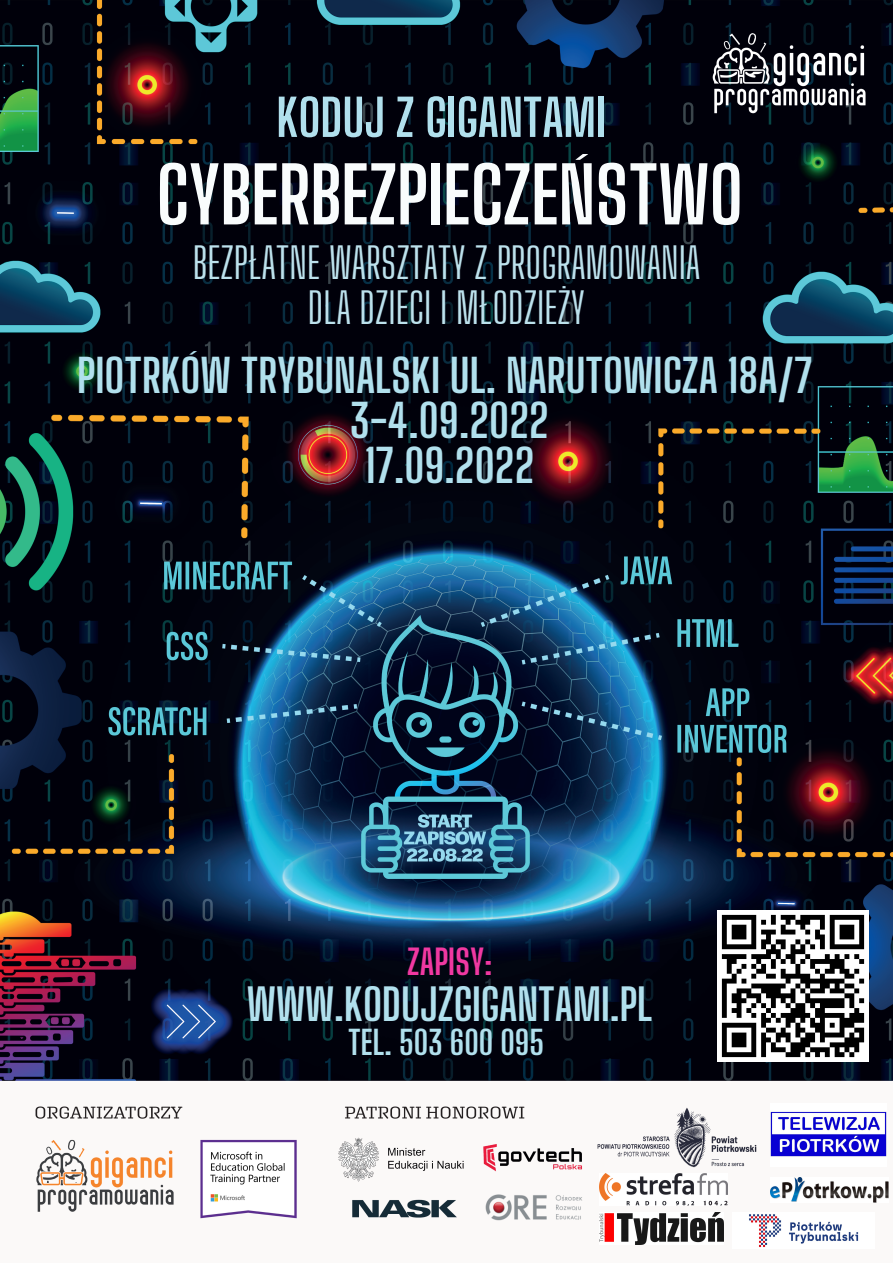
<style>
.page{position:relative;width:893px;height:1263px;background:#fff}
.page>*{position:absolute;margin:0;border:0;box-sizing:border-box;transform-origin:0 0}
.t1{font:700 76.5px "Big Shoulders Display";color:#f9fcfd}
.t2{font:700 50.4px "Big Shoulders Display";color:#b1e0ed}
.t3{font:700 45.53px/45px "Big Shoulders Display";color:#b1e0ed;text-align:center}
.t4{font:700 43.5px "Big Shoulders Display";color:#b1e0ed}
.t5{font:42.3px/44.6px "Big Shoulders Display";color:#bce1ec;text-align:center}
.t6{font:700 34.5px "Big Shoulders Display";color:#f038a1}
.t7{font:700 33px "Big Shoulders Display";color:#b1e0ed}
</style>
<div class="page">
<img style="left:0;top:0;width:893px;height:1245px">
<img style="left:770px;top:1177px;width:119px;height:25px">
<img style="left:599px;top:1213px;width:125px;height:31px">
<img style="left:599px;top:1174px;width:128px;height:31px">
<img style="left:593px;top:1103px;width:167px;height:67px">
<img style="left:770px;top:1103px;width:116px;height:64px">
<img style="left:717px;top:911px;width:151px;height:150px">
<img style="left:733px;top:1213px;width:141px;height:34px">
<p class="t2" style="left:276px;top:87px;width:331px">KODUJ Z GIGANTAMI</p>
<h1 class="t1" style="left:156px;top:149px;width:588px">CYBERBEZPIECZEŃSTWO</h1>
<p class="t5" style="left:193px;top:240px;width:509px">BEZPŁATNE WARSZTATY Z PROGRAMOWANIA<br>DLA DZIECI I MŁODZIEŻY</p>
<p class="t3" style="left:77px;top:353px;width:737px">PIOTRKÓW TRYBUNALSKI UL. NARUTOWICZA 18A/7<br>3-4.09.2022<br>17.09.2022</p>
<p class="t6" style="left:407px;top:940px;width:87px">ZAPISY:</p>
<p class="t4" style="left:247px;top:978px;width:407px">WWW.KODUJZGIGANTAMI.PL</p>
<p class="t7" style="left:348px;top:1022px;width:197px">TEL. 503 600 095</p>
</div>
